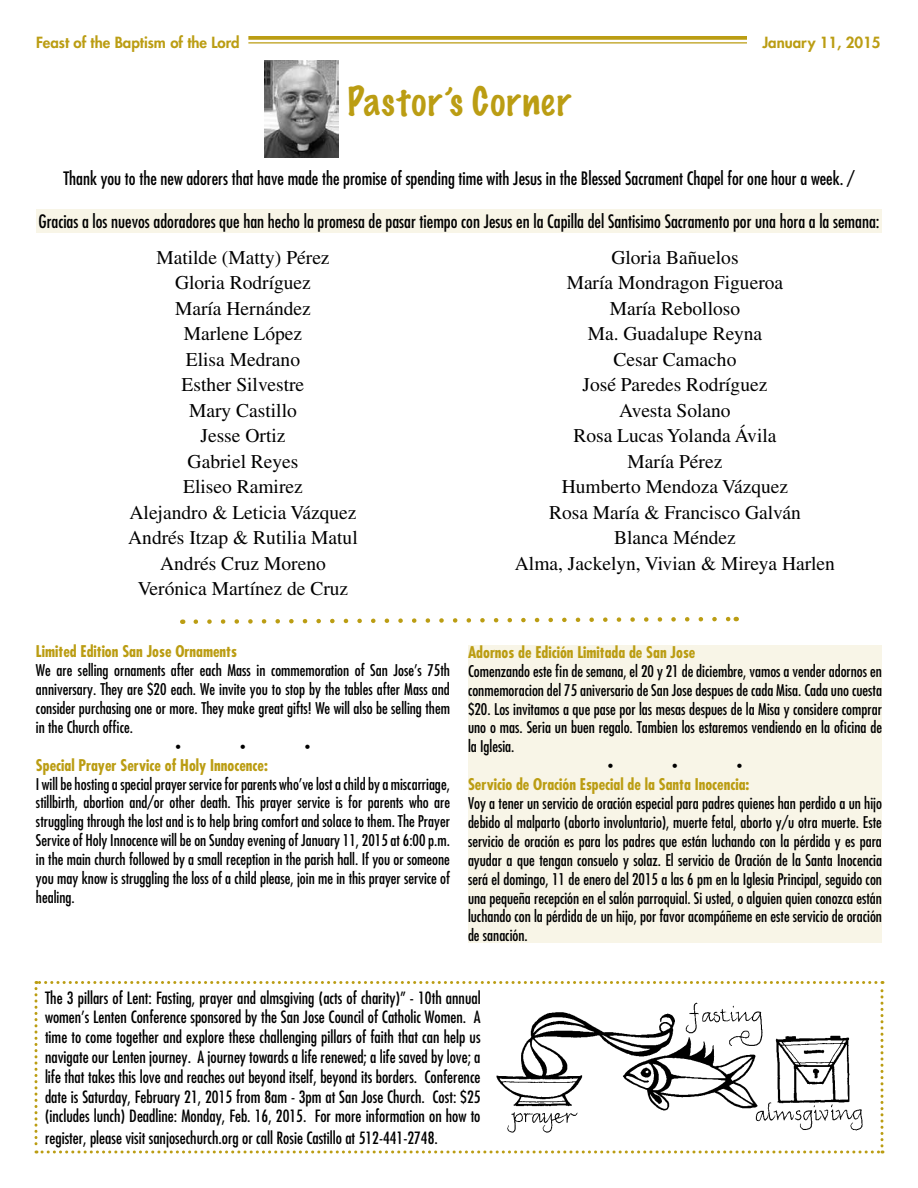
<style>
.page{position:relative;width:918px;height:1188px;background:#fff}
.page>*{position:absolute;margin:0;border:0;box-sizing:border-box;transform-origin:0 0}
.t1{font:100 36px "Marker Felt";letter-spacing:.04em;color:#bb9d13}
.t2{font:19.5px/25.5px "Times LT Std";color:#000;text-align:center}
.t3{font:condensed 18px "Futura";color:#000}
.t4{font:condensed 16.5px/19.8px "Futura";color:#000;text-align:justify}
.t5{font:condensed 15.75px/18.9px "Futura";color:#000;text-align:justify}
.t6{font:700 condensed 15.75px "Futura";color:#bb9d13}
.t7{font:15.75px "Times LT Std";color:#000}
.t8{font:800 15px "Futura Std";color:#bb9d13}
</style>
<div class="page">
<div style="left:36px;top:209px;width:846px;height:24px;background:#f8f5e7"></div>
<svg style="left:193px;top:616px;width:544px;height:8px"></svg>
<img style="left:265px;top:61px;width:73px;height:96px">
<svg style="left:248px;top:36px;width:499px;height:4px;background:#bfa321"></svg>
<hr style="left:248px;top:42px;width:499px;height:2px;background:#bb9d13">
<div style="left:468px;top:645px;width:414px;height:298px;background:#f8f5e7"></div>
<svg style="left:34px;top:981px;width:850px;height:173px"></svg>
<p class="t8" style="left:36px;top:33px;width:205px">Feast of the Baptism of the Lord</p>
<p class="t8" style="left:762px;top:33px;width:120px">January 11, 2015</p>
<h1 class="t1" style="left:348px;top:84px;width:224px">Pastor’s Corner</h1>
<p class="t3" style="left:63px;top:167px;width:793px">Thank you to the new adorers that have made the promise of spending time with Jesus in the Blessed Sacrament Chapel for one hour a week. /</p>
<p class="t3" style="left:38px;top:210px;width:843px">Gracias a los nuevos adoradores que han hecho la promesa de pasar tiempo con Jesus en la Capilla del Santisimo Sacramento por una hora a la semana:</p>
<p class="t2" style="left:128px;top:244px;width:231px">Matilde (Matty) Pérez<br>Gloria Rodríguez<br>María Hernández<br>Marlene López<br>Elisa Medrano<br>Esther Silvestre<br>Mary Castillo<br>Jesse Ortiz<br>Gabriel Reyes<br>Eliseo Ramirez<br>Alejandro &amp; Leticia Vázquez<br>Andrés Itzap &amp; Rutilia Matul<br>Andrés Cruz Moreno<br>Verónica Martínez de Cruz</p>
<p class="t2" style="left:515px;top:245px;width:322px">Gloria Bañuelos<br>María Mondragon Figueroa<br>María Rebolloso<br>Ma. Guadalupe Reyna<br>Cesar Camacho<br>José Paredes Rodríguez<br>Avesta Solano<br>Rosa Lucas Yolanda Ávila<br>María Pérez<br>Humberto Mendoza Vázquez<br>Rosa María &amp; Francisco Galván<br>Blanca Méndez<br>Alma, Jackelyn, Vivian &amp; Mireya Harlen</p>
<p class="t6" style="left:36px;top:641px;width:203px">Limited Edition San Jose Ornaments</p>
<p class="t5" style="left:36px;top:661px;width:416px">We are selling ornaments after each Mass in commemoration of San Jose’s 75th anniversary. They are $20 each. We invite you to stop by the tables after Mass and consider purchasing one or more. They make great gifts! We will also be selling them in the Church office.</p>
<p class="t7" style="left:176px;top:738px;width:7px">•</p>
<p class="t7" style="left:240px;top:738px;width:7px">•</p>
<p class="t7" style="left:305px;top:738px;width:7px">•</p>
<p class="t6" style="left:36px;top:755px;width:233px">Special Prayer Service of Holy Innocence:</p>
<p class="t5" style="left:36px;top:774px;width:416px">I will be hosting a special prayer service for parents who’ve lost a child by a miscarriage, stillbirth, abortion and/or other death. This prayer service is for parents who are struggling through the lost and is to help bring comfort and solace to them. The Prayer Service of Holy Innocence will be on Sunday evening of January 11, 2015 at 6:00 p.m. in the main church followed by a small reception in the parish hall. If you or someone you may know is struggling the loss of a child please, join me in this prayer service of healing.</p>
<p class="t6" style="left:468px;top:642px;width:229px">Adornos de Edición Limitada de San Jose</p>
<p class="t5" style="left:468px;top:661px;width:416px">Comenzando este fin de semana, el 20 y 21 de diciembre, vamos a vender adornos en conmemoracion del 75 aniversario de San Jose despues de cada Misa. Cada uno cuesta $20. Los invitamos a que pase por las mesas despues de la Misa y considere comprar uno o mas. Seria un buen regalo. Tambien los estaremos vendiendo en la oficina de la Iglesia.</p>
<p class="t7" style="left:608px;top:757px;width:7px">•</p>
<p class="t7" style="left:672px;top:757px;width:7px">•</p>
<p class="t7" style="left:737px;top:757px;width:7px">•</p>
<p class="t6" style="left:468px;top:774px;width:283px">Servicio de Oración Especial de la Santa Inocencia:</p>
<p class="t5" style="left:468px;top:793px;width:416px">Voy a tener un servicio de oración especial para padres quienes han perdido a un hijo debido al malparto (aborto involuntario), muerte fetal, aborto y/u otra muerte. Este servicio de oración es para los padres que están luchando con la pérdida y es para ayudar a que tengan consuelo y solaz. El servicio de Oración de la Santa Inocencia será el domingo, 11 de enero del 2015 a las 6 pm en la Iglesia Principal, seguido con una pequeña recepción en el salón parroquial. Si usted, o alguien quien conozca están luchando con la pérdida de un hijo, por favor acompáñeme en este servicio de oración de sanación.</p>
<p class="t4" style="left:45px;top:987px;width:437px">The 3 pillars of Lent: Fasting, prayer and almsgiving (acts of charity)” - 10th annual women’s Lenten Conference sponsored by the San Jose Council of Catholic Women. A time to come together and explore these challenging pillars of faith that can help us navigate our Lenten journey. A journey towards a life renewed; a life saved by love; a life that takes this love and reaches out beyond itself, beyond its borders. Conference date is Saturday, February 21, 2015 from 8am - 3pm at San Jose Church. Cost: $25 (includes lunch) Deadline: Monday, Feb. 16, 2015. For more information on how to</p>
<p class="t4" style="left:45px;top:1128px;width:394px">register, please visit sanjosechurch.org or call Rosie Castillo at 512-441-2748.</p>
</div>
